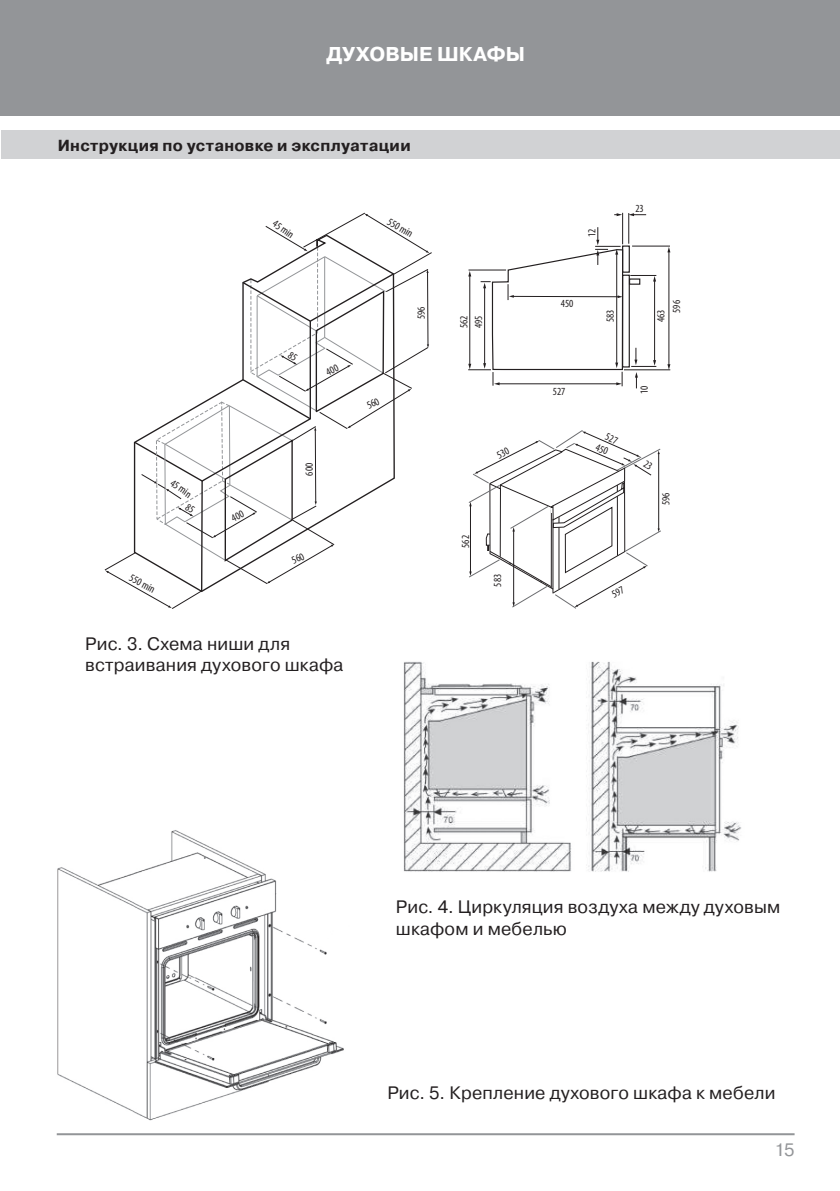
<style>
.page{position:relative;width:840px;height:1191px;background:#fff}
.page>*{position:absolute;margin:0;border:0;box-sizing:border-box;transform-origin:0 0}
.t1{font:700 20px "Pragmatica C";color:#fff}
.t2{font:18px/21.6px "Pragmatica C";letter-spacing:.01em;color:#231f20}
.t3{font:18px "Pragmatica C";color:#939598}
.t4{font:700 16px "Pragmatica C";letter-spacing:.02em;color:#231f20}
.t5{font:condensed 10.8px/14.8px "Myriad Pro";color:#231f20}
</style>
<div class="page">
<div style="left:0;top:0;width:839px;height:116px;background:#939598"></div>
<div style="left:1px;top:130px;width:838px;height:29px;background:#d1d2d4"></div>
<hr style="left:57px;top:1133px;width:737px;height:2px;background:#939598">
<img style="left:57px;top:830px;width:287px;height:291px">
<img style="left:320px;top:830px;width:24px;height:18px">
<svg style="left:614px;top:213px;width:7px;height:3px"></svg>
<svg style="left:629px;top:213px;width:16px;height:3px"></svg>
<hr style="left:654px;top:280px;width:1px;height:81px;background:#231f20">
<hr style="left:668px;top:251px;width:1px;height:114px;background:#231f20">
<svg style="left:667px;top:364px;width:3px;height:5px"></svg>
<hr style="left:631px;top:246px;width:38px;height:1px;background:#231f20">
<svg style="left:630px;top:275px;width:26px;height:6px"></svg>
<svg style="left:631px;top:348px;width:25px;height:40px"></svg>
<hr style="left:623px;top:369px;width:47px;height:1px;background:#231f20">
<hr style="left:622px;top:213px;width:1px;height:31px;background:#231f20">
<hr style="left:628px;top:213px;width:1px;height:31px;background:#231f20">
<div style="left:628px;top:278px;width:12px;height:7px;border:1px solid #231f20"></div>
<svg style="left:468px;top:227px;width:155px;height:159px"></svg>
<img style="left:403px;top:661px;width:338px;height:211px">
<svg style="left:104px;top:212px;width:328px;height:397px"></svg>
<svg style="left:468px;top:430px;width:193px;height:179px"></svg>
<p class="t1" style="left:326px;top:43px;width:200px">ДУХОВЫЕ ШКАФЫ</p>
<p class="t4" style="left:58px;top:136px;width:354px">Инструкция по установке и эксплуатации</p>
<p class="t5" style="left:278px;top:216px;width:25px;rotate:35deg">45 min</p>
<p class="t5" style="left:392px;top:214px;width:29px;rotate:31deg">550 min</p>
<p class="t5" style="left:413px;top:319px;width:14px;rotate:-90deg">596</p>
<p class="t5" style="left:456px;top:328px;width:14px;rotate:-90deg">562<br>495</p>
<p class="t5" style="left:176px;top:475px;width:25px;rotate:35deg">45 min</p>
<p class="t5" style="left:134px;top:570px;width:29px;rotate:28deg">550 min</p>
<p class="t5" style="left:301px;top:475px;width:14px;rotate:-90deg">600</p>
<p class="t2" style="left:85px;top:632px;width:260px">Рис. 3. Схема ниши для встраивания духового шкафа</p>
<p class="t5" style="left:457px;top:548px;width:14px;rotate:-90deg">562</p>
<p class="t5" style="left:489px;top:586px;width:14px;rotate:-90deg">583</p>
<p class="t5" style="left:584px;top:237px;width:10px;rotate:-90deg">12</p>
<p class="t5" style="left:635px;top:201px;width:10px">23</p>
<p class="t5" style="left:560px;top:296px;width:14px">450</p>
<p class="t5" style="left:602px;top:322px;width:14px;rotate:-90deg">583</p>
<p class="t5" style="left:653px;top:322px;width:14px;rotate:-90deg">463</p>
<p class="t5" style="left:668px;top:313px;width:14px;rotate:-90deg">596</p>
<p class="t5" style="left:552px;top:384px;width:14px">527</p>
<p class="t5" style="left:636px;top:394px;width:10px;rotate:-90deg">10</p>
<p class="t5" style="left:658px;top:505px;width:14px;rotate:-90deg">596</p>
<p class="t2" style="left:395px;top:896px;width:385px">Рис. 4. Циркуляция воздуха между духовым шкафом и мебелью</p>
<p class="t2" style="left:387px;top:1082px;width:389px">Рис. 5. Крепление духового шкафа к мебели</p>
<p class="t3" style="left:774px;top:1139px;width:22px">15</p>
</div>
